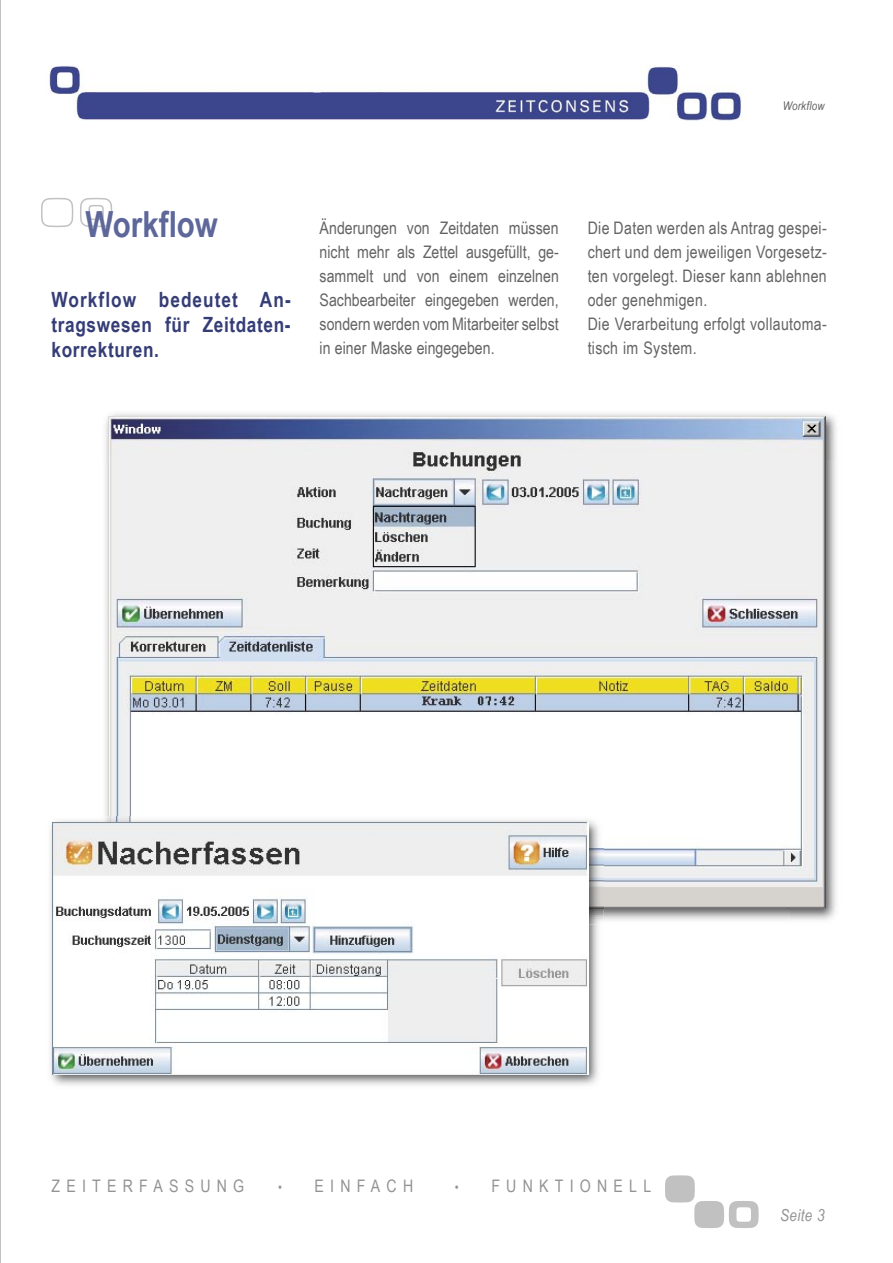
<style>
.page{position:relative;width:893px;height:1263px;background:#fff}
.page>*{position:absolute;margin:0;border:0;box-sizing:border-box;transform-origin:0 0}
.t1{font:700 36px "Arial Narrow";color:#5e679a}
.t2{font:700 21px/25.2px "Arial Narrow";letter-spacing:.03em;color:#353d76;text-align:justify}
.t3{font:17.25px/24px "Arial Narrow";letter-spacing:.02em;color:#636363;text-align:justify}
.t4{font:17.25px "Arial Narrow";letter-spacing:.36em;color:#939393}
.t5{font:italic 16.5px "Arial Narrow";letter-spacing:.02em;color:#939393}
.t6{font:italic 12px "Arial Narrow";letter-spacing:.02em;color:#636363}
.s1{font-size:13.5px}
</style>
<div class="page">
<svg style="left:665px;top:1175px;width:94px;height:53px"></svg>
<img style="left:49px;top:66px;width:693px;height:54px">
<hr style="left:0;top:0;width:1px;height:1263px;background:#c1c1c1">
<svg style="left:41px;top:198px;width:32px;height:29px"></svg>
<svg style="left:80px;top:198px;width:32px;height:29px"></svg>
<img style="left:105px;top:413px;width:731px;height:48px">
<img style="left:105px;top:461px;width:3px;height:355px">
<img style="left:789px;top:461px;width:47px;height:460px">
<img style="left:108px;top:416px;width:718px;height:493px">
<img style="left:50px;top:820px;width:549px;height:266px">
<img style="left:108px;top:816px;width:495px;height:93px">
<img style="left:52px;top:822px;width:536px;height:252px">
<p class="t6" style="left:783px;top:98px;width:43px">Workflow</p>
<h1 class="t1" style="left:86px;top:197px;width:134px">Workflow</h1>
<p class="t2" style="left:52px;top:286px;width:241px">Workflow bedeutet An&shy;tragswesen für Zeitdaten&shy;korrekturen.</p>
<p class="t3" style="left:320px;top:215px;width:241px">Änderungen von Zeitdaten müssen nicht mehr als Zettel ausgefüllt, ge&shy;sammelt und von einem einzelnen Sachbearbeiter eingegeben werden, sondern werden vom Mitarbeiter selbst in einer Maske eingegeben.</p>
<p class="t3" style="left:588px;top:215px;width:241px;text-align:left">Die Daten werden als Antrag gespei&shy;chert und dem jeweiligen Vorgesetz&shy;ten vorgelegt. Dieser kann ablehnen oder genehmigen.<br>Die Verarbeitung erfolgt vollautoma&shy;tisch im System.</p>
<p class="t4" style="left:51px;top:1173px;width:194px">ZEITERFASSUNG</p>
<p class="t4" style="left:278px;top:1173px;width:137px"><span class="s1">•</span> EINFACH</p>
<p class="t4" style="left:455px;top:1173px;width:198px"><span class="s1">•</span> FUNKTIONELL</p>
<p class="t5" style="left:780px;top:1204px;width:46px">Seite 3</p>
</div>
